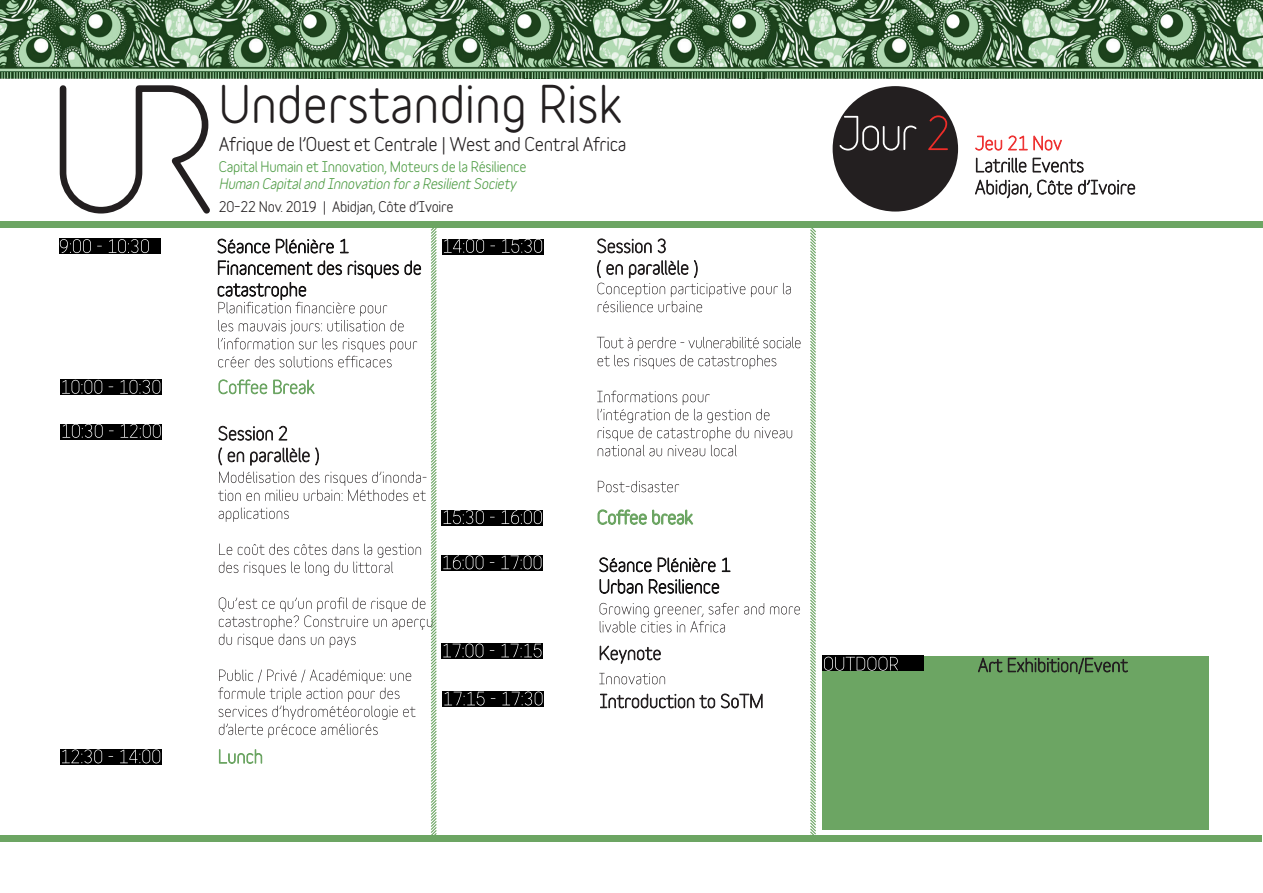
<style>
.page{position:relative;width:1263px;height:893px;background:#fff}
.page>*{position:absolute;margin:0;border:0;box-sizing:border-box;transform-origin:0 0}
.t1{font:700 49.05px "Variable";color:#231f20}
.t2{font:700 18px "Variable";letter-spacing:-.02em;color:#231f20}
.t3{font:700 13.95px "Variable";letter-spacing:-.02em;color:#4e9c44}
.t4{font:italic 700 13.95px "Variable";color:#4e9c44}
.t5{font:700 13.95px "Variable";letter-spacing:-.02em;color:#231f20}
</style>
<div class="page">
<img style="left:0;top:0;width:1263px;height:79px">
<img style="left:310px;top:0;width:26px;height:79px">
<img style="left:525px;top:0;width:25px;height:79px">
<img style="left:739px;top:0;width:25px;height:79px">
<img style="left:953px;top:0;width:26px;height:79px">
<img style="left:1167px;top:0;width:26px;height:79px">
<svg style="left:59px;top:85px;width:151px;height:129px"></svg>
<div style="left:0;top:222px;width:1263px;height:6px;background:#6ca563"></div>
<div style="left:833px;top:86px;width:125px;height:126px;background:#231f20;border-radius:50%"></div>
<div style="left:0;top:836px;width:1262px;height:6px;background:#6ca563"></div>
<svg style="left:442px;top:239px;width:102px;height:15px"></svg>
<svg style="left:60px;top:379px;width:102px;height:15px"></svg>
<div style="left:59px;top:239px;width:102px;height:15px;background:#000"></div>
<svg style="left:60px;top:239px;width:89px;height:14px"></svg>
<svg style="left:62px;top:380px;width:98px;height:14px"></svg>
<svg style="left:597px;top:337px;width:203px;height:32px"></svg>
<svg style="left:597px;top:391px;width:195px;height:65px"></svg>
<svg style="left:598px;top:481px;width:81px;height:11px"></svg>
<svg style="left:597px;top:509px;width:96px;height:16px"></svg>
<svg style="left:975px;top:135px;width:87px;height:16px"></svg>
<svg style="left:976px;top:158px;width:108px;height:15px"></svg>
<svg style="left:975px;top:180px;width:160px;height:18px"></svg>
<svg style="left:839px;top:115px;width:78px;height:36px"></svg>
<svg style="left:928px;top:115px;width:20px;height:36px"></svg>
<svg style="left:444px;top:239px;width:98px;height:14px"></svg>
<svg style="left:597px;top:238px;width:69px;height:15px"></svg>
<svg style="left:597px;top:260px;width:194px;height:52px"></svg>
<div style="left:441px;top:510px;width:102px;height:15px;background:#000"></div>
<svg style="left:443px;top:510px;width:99px;height:14px"></svg>
<div style="left:60px;top:424px;width:102px;height:15px;background:#000"></div>
<svg style="left:62px;top:424px;width:99px;height:14px"></svg>
<svg style="left:60px;top:750px;width:102px;height:15px"></svg>
<svg style="left:62px;top:749px;width:98px;height:14px"></svg>
<svg style="left:599px;top:557px;width:131px;height:15px"></svg>
<svg style="left:599px;top:579px;width:120px;height:15px"></svg>
<svg style="left:600px;top:603px;width:200px;height:30px"></svg>
<svg style="left:441px;top:555px;width:102px;height:16px"></svg>
<svg style="left:443px;top:555px;width:98px;height:14px"></svg>
<svg style="left:600px;top:646px;width:61px;height:18px"></svg>
<svg style="left:441px;top:644px;width:102px;height:15px"></svg>
<svg style="left:443px;top:643px;width:98px;height:14px"></svg>
<svg style="left:599px;top:673px;width:66px;height:11px"></svg>
<svg style="left:600px;top:693px;width:163px;height:15px"></svg>
<svg style="left:442px;top:692px;width:102px;height:15px"></svg>
<svg style="left:444px;top:691px;width:98px;height:14px"></svg>
<svg style="left:810px;top:228px;width:6px;height:608px"></svg>
<svg style="left:217px;top:228px;width:220px;height:608px"></svg>
<div style="left:822px;top:656px;width:387px;height:173px;background:#6ca563"></div>
<svg style="left:978px;top:658px;width:150px;height:16px"></svg>
<div style="left:822px;top:656px;width:102px;height:15px;background:#000"></div>
<svg style="left:824px;top:657px;width:74px;height:14px"></svg>
<h1 class="t1" style="left:219px;top:85px;width:405px">Understanding Risk</h1>
<p class="t2" style="left:219px;top:137px;width:409px">Afrique de l’Ouest et Centrale | West and Central Africa</p>
<p class="t3" style="left:219px;top:161px;width:309px">Capital Humain et Innovation, Moteurs de la Résilience</p>
<p class="t4" style="left:219px;top:178px;width:301px">Human Capitaland Innovation for a Resilient Society</p>
<p class="t5" style="left:219px;top:201px;width:236px">20–22 Nov. 2019 | Abidjan, Côte d’Ivoire</p>
</div>
